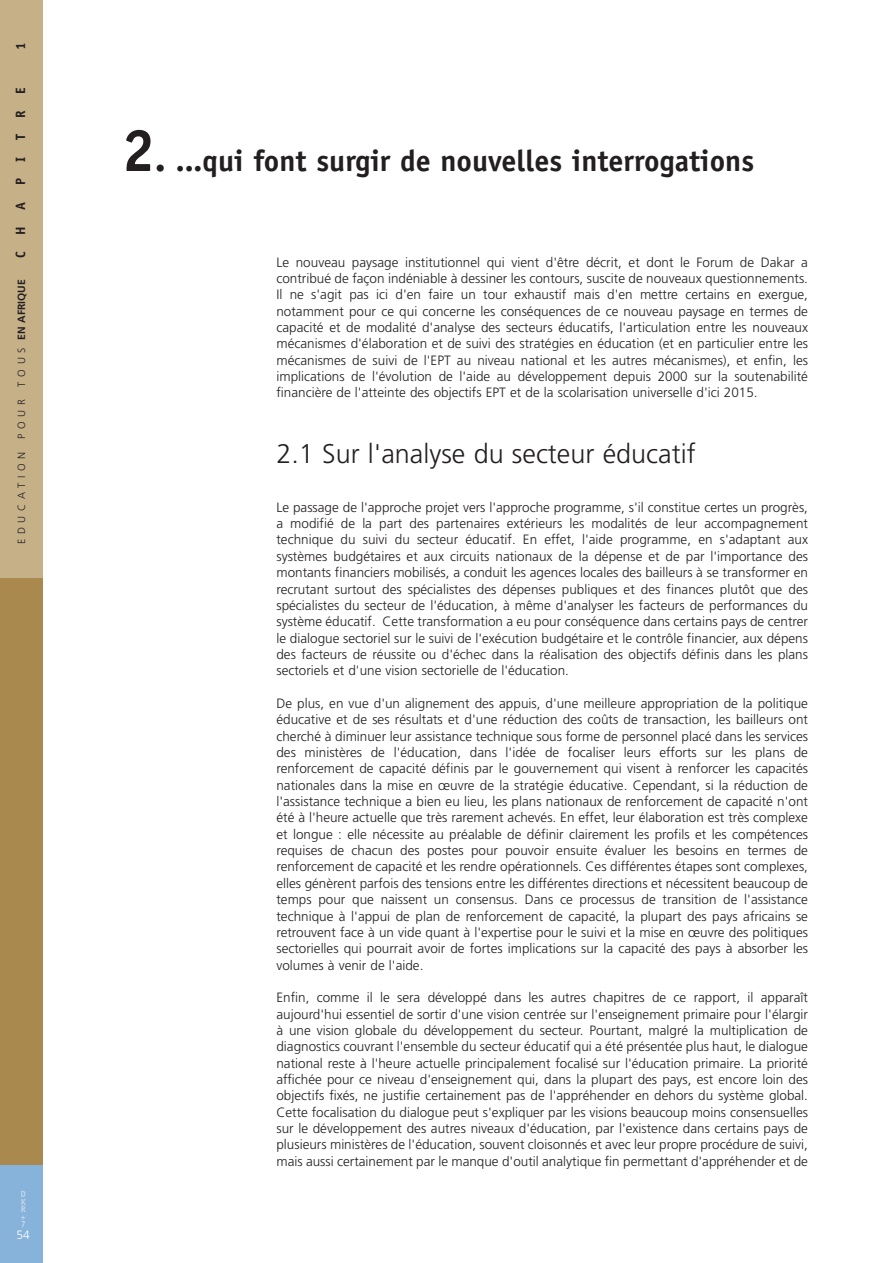
<style>
.page{position:relative;width:893px;height:1263px;background:#fff}
.page>*{position:absolute;margin:0;border:0;box-sizing:border-box;transform-origin:0 0}
.t1{font:700 30px "Officina Sans";color:#231f20}
.t2{font:300 27px "Frutiger";color:#231f20}
.t3{font:300 13.5px/16.4px "Frutiger";color:#231f20;text-align:justify}
.t4{font:700 13.5px "Officina Sans";letter-spacing:1.225em;color:#231f20}
.t5{font:300 12px "Frutiger";color:#fff}
.t6{font:300 10.5px "Frutiger";letter-spacing:.45em;color:#231f20}
.t7{font:700 9px/7.5px "Officina Sans";color:#c1d5eb;text-align:justify}
.s1{font-weight:700}
.s2{font-size:60px}
.s3{font-size:37.5px}
</style>
<div class="page">
<div style="left:0;top:0;width:43px;height:1263px;background:#c6b088"></div>
<div style="left:0;top:578px;width:43px;height:685px;background:#a9894e"></div>
<div style="left:0;top:1166px;width:43px;height:97px;background:#87b3da"></div>
<p class="t4" style="left:15px;top:50px;width:9px;rotate:-90deg">1</p>
<p class="t4" style="left:15px;top:258px;width:172px;rotate:-90deg">CHAPITRE</p>
<p class="t6" style="left:17px;top:544px;width:267px;rotate:-90deg">EDUCATION POUR TOUS <span class="s1">EN AFRIQUE</span></p>
<p class="t7" style="left:21px;top:1191px;width:7px">D K R + 7</p>
<p class="t5" style="left:17px;top:1230px;width:15px">54</p>
<h1 class="t1" style="left:122px;top:149px;width:634px"><span class="s2">2</span><span class="s3">.</span> ...qui font surgir de nouvelles interrogations</h1>
<p class="t3" style="left:276px;top:255px;width:533px">Le nouveau paysage institutionnel qui vient d'être décrit, et dont le Forum de Dakar a contribué de façon indéniable à dessiner les contours, suscite de nouveaux questionnements.<br>Il ne s'agit pas ici d'en faire un tour exhaustif mais d'en mettre certains en exergue, notamment pour ce qui concerne les conséquences de ce nouveau paysage en termes de capacité et de modalité d'analyse des secteurs éducatifs, l'articulation entre les nouveaux mécanismes d'élaboration et de suivi des stratégies en éducation (et en particulier entre les mécanismes de suivi de l'EPT au niveau national et les autres mécanismes), et enfin, les implications de l'évolution de l'aide au développement depuis 2000 sur la soutenabilité financière de l'atteinte des objectifs EPT et de la scolarisation universelle d'ici 2015.</p>
<h2 class="t2" style="left:276px;top:442px;width:421px">2.1 Sur l'analyse du secteur éducatif</h2>
<p class="t3" style="left:276px;top:500px;width:533px">Le passage de l'approche projet vers l'approche programme, s'il constitue certes un progrès, a modifié de la part des partenaires extérieurs les modalités de leur accompagnement technique du suivi du secteur éducatif. En effet, l'aide programme, en s'adaptant aux systèmes budgétaires et aux circuits nationaux de la dépense et de par l'importance des montants financiers mobilisés, a conduit les agences locales des bailleurs à se transformer en recrutant surtout des spécialistes des dépenses publiques et des finances plutôt que des spécialistes du secteur de l'éducation, à même d'analyser les facteurs de performances du système éducatif. Cette transformation a eu pour conséquence dans certains pays de centrer le dialogue sectoriel sur le suivi de l'exécution budgétaire et le contrôle financier, aux dépens des facteurs de réussite ou d'échec dans la réalisation des objectifs définis dans les plans sectoriels et d'une vision sectorielle de l'éducation.</p>
<p class="t3" style="left:276px;top:696px;width:533px">De plus, en vue d'un alignement des appuis, d'une meilleure appropriation de la politique éducative et de ses résultats et d'une réduction des coûts de transaction, les bailleurs ont cherché à diminuer leur assistance technique sous forme de personnel placé dans les services des ministères de l'éducation, dans l'idée de focaliser leurs efforts sur les plans de renforcement de capacité définis par le gouvernement qui visent à renforcer les capacités nationales dans la mise en œuvre de la stratégie éducative. Cependant, si la réduction de l'assistance technique a bien eu lieu, les plans nationaux de renforcement de capacité n'ont été à l'heure actuelle que très rarement achevés. En effet, leur élaboration est très complexe et longue : elle nécessite au préalable de définir clairement les profils et les compétences requises de chacun des postes pour pouvoir ensuite évaluer les besoins en termes de renforcement de capacité et les rendre opérationnels. Ces différentes étapes sont complexes, elles génèrent parfois des tensions entre les différentes directions et nécessitent beaucoup de temps pour que naissent un consensus. Dans ce processus de transition de l'assistance technique à l'appui de plan de renforcement de capacité, la plupart des pays africains se retrouvent face à un vide quant à l'expertise pour le suivi et la mise en œuvre des politiques sectorielles qui pourrait avoir de fortes implications sur la capacité des pays à absorber les volumes à venir de l'aide.</p>
<p class="t3" style="left:276px;top:990px;width:533px">Enfin, comme il le sera développé dans les autres chapitres de ce rapport, il apparaît aujourd'hui essentiel de sortir d'une vision centrée sur l'enseignement primaire pour l'élargir à une vision globale du développement du secteur. Pourtant, malgré la multiplication de diagnostics couvrant l'ensemble du secteur éducatif qui a été présentée plus haut, le dialogue national reste à l'heure actuelle principalement focalisé sur l'éducation primaire. La priorité affichée pour ce niveau d'enseignement qui, dans la plupart des pays, est encore loin des objectifs fixés, ne justifie certainement pas de l'appréhender en dehors du système global.<br>Cette focalisation du dialogue peut s'expliquer par les visions beaucoup moins consensuelles sur le développement des autres niveaux d'éducation, par l'existence dans certains pays de plusieurs ministères de l'éducation, souvent cloisonnés et avec leur propre procédure de suivi, mais aussi certainement par le manque d'outil analytique fin permettant d'appréhender et de</p>
</div>
